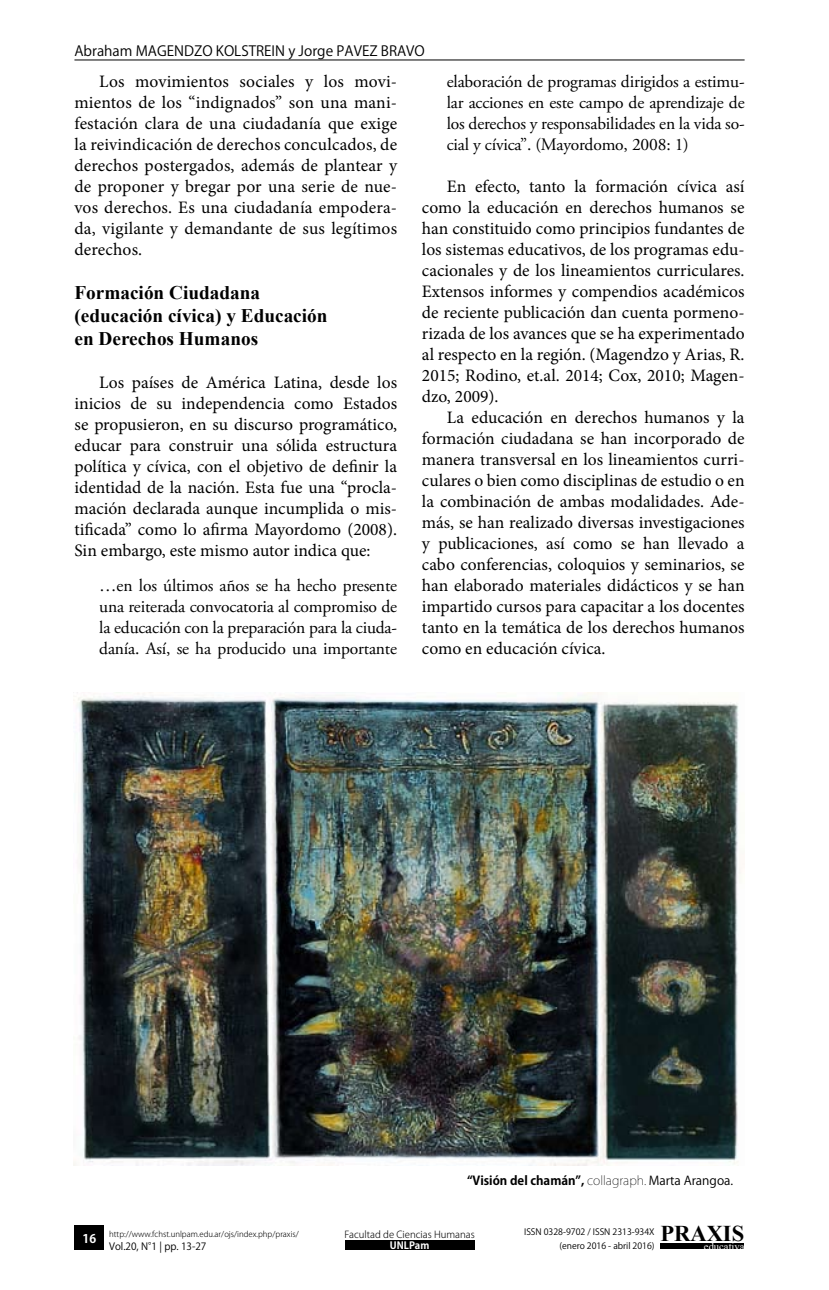
<style>
.page{position:relative;width:829px;height:1290px;background:#fff}
.page>*{position:absolute;margin:0;border:0;box-sizing:border-box;transform-origin:0 0}
.t1{font:700 22.57px "Times New Roman";color:#000}
.t2{font:700 19.25px/23.1px "Times New Roman";color:#000}
.t3{font:17.5px/21px "Minion Pro";color:#000;text-align:justify}
.t4{font:17.5px/21px "Adobe Garamond Pro";letter-spacing:-.01em;color:#000;text-align:justify}
.t5{font:14px "Koz Go Std";color:#000}
.t6{font:700 12.25px "Koz Go Std";color:#000}
.t7{font:700 11.9px "Koz Go Std";color:#fff}
.t8{font:10.67px "Times New Roman";color:#fff}
.t9{font:9.97px "Koz Go Pro";color:#000}
.t10{font:700 9.97px "Koz Go Pro";color:#fff}
.t11{font:300 9.62px "Koz Go Pro";color:#000}
.t12{font:8.75px/14px "Koz Go Pro";color:#000;text-align:right}
.t13{font:300 7.88px "Koz Go Pro";color:#000}
.s1{font-weight:200}
.s2{font-weight:400}
</style>
<div class="page">
<hr style="left:74px;top:60px;width:670px;height:1px;background:#000">
<div style="left:660px;top:1243px;width:84px;height:6px;background:#000"></div>
<div style="left:345px;top:1240px;width:129px;height:10px;background:#000"></div>
<div style="left:74px;top:1225px;width:30px;height:25px;background:#000"></div>
<img style="left:73px;top:692px;width:668px;height:473px">
<p class="t5" style="left:74px;top:42px;width:351px">Abraham MAGEN DZO KOLSTREIN y Jorge PAVEZ BRAVO</p>
<p class="t3" style="left:74px;top:71px;width:324px;text-indent:25px">Los movimientos sociales y los movi&shy;mientos de los “indignados” son una mani&shy;festación clara de una ciudadanía que exige la reivindicación de derechos conculcados, de derechos postergados, además de plantear y de proponer y bregar por una serie de nue&shy;vos derechos. Es una ciudadanía empodera&shy;da, vigilante y demandante de sus legítimos derechos.</p>
<p class="t2" style="left:74px;top:281px;width:254px">Formación Ciudadana (educación cívica) y Educación en Derechos Humanos</p>
<p class="t3" style="left:74px;top:371px;width:324px;text-indent:25px">Los países de América Latina, desde los inicios de su independencia como Estados se propusieron, en su discurso programático, educar para construir una sólida estructura política y cívica, con el objetivo de definir la identidad de la nación. Esta fue una “procla&shy;mación declarada aunque incumplida o mis&shy;tificada” como lo afirma Mayordomo (2008).<br>Sin embargo, este mismo autor indica que:</p>
<p class="t4" style="left:99px;top:576px;width:299px">…en los últimos años se ha hecho presente una reiterada convocatoria al compromiso de la educación con la preparación para la ciuda&shy;danía. Así, se ha producido una importante</p>
<p class="t4" style="left:446px;top:72px;width:299px">elaboración de programas dirigidos a estimu&shy;lar acciones en este campo de aprendizaje de los derechos y responsabilidades en la vida so&shy;cial y cívica”. (Mayordomo, 2008: 1)</p>
<p class="t3" style="left:422px;top:176px;width:324px;text-indent:25px">En efecto, tanto la formación cívica así como la educación en derechos humanos se han constituido como principios fundantes de los sistemas educativos, de los programas edu&shy;cacionales y de los lineamientos curriculares.<br>Extensos informes y compendios académicos de reciente publicación dan cuenta pormeno&shy;rizada de los avances que se ha experimentado al respecto en la región. (Magendzo y Arias, R.<br>2015; Rodino, et.al. 2014; Cox, 2010; Magen&shy;dzo, 2009).</p>
<p class="t3" style="left:422px;top:407px;width:324px;text-indent:25px">La educación en derechos humanos y la formación ciudadana se han incorporado de manera transversal en los lineamientos curri&shy;culares o bien como disciplinas de estudio o en la combinación de ambas modalidades. Ade&shy;más, se han realizado diversas investigaciones y publicaciones, así como se han llevado a cabo conferencias, coloquios y seminarios, se han elaborado materiales didácticos y se han impartido cursos para capacitar a los docentes tanto en la temática de los derechos humanos como en educación cívica.</p>
<p class="t6" style="left:467px;top:1172px;width:267px">“Visión del chamán”, <span class="s1">collagraph.</span> <span class="s2">Marta Arangoa.</span></p>
<p class="t7" style="left:82px;top:1230px;width:15px">16</p>
<p class="t13" style="left:109px;top:1229px;width:191px">http://www.fchst.unlpam.edu.ar/ojs/index.php/praxis/</p>
<p class="t9" style="left:109px;top:1240px;width:99px">Vol.20, N°1 | pp. 13-27</p>
<p class="t1" style="left:660px;top:1217px;width:85px">PRAXIS</p>
<p class="t12" style="left:524px;top:1225px;width:132px">ISSN 0328-9702 / ISSN 2313-934X (enero 2016 - abril 2016)</p>
<p class="t11" style="left:344px;top:1228px;width:132px">Facultad de Ciencias Humanas</p>
<p class="t10" style="left:390px;top:1239px;width:41px">UNLPam</p>
<p class="t8" style="left:703px;top:1238px;width:42px">educativa</p>
</div>
